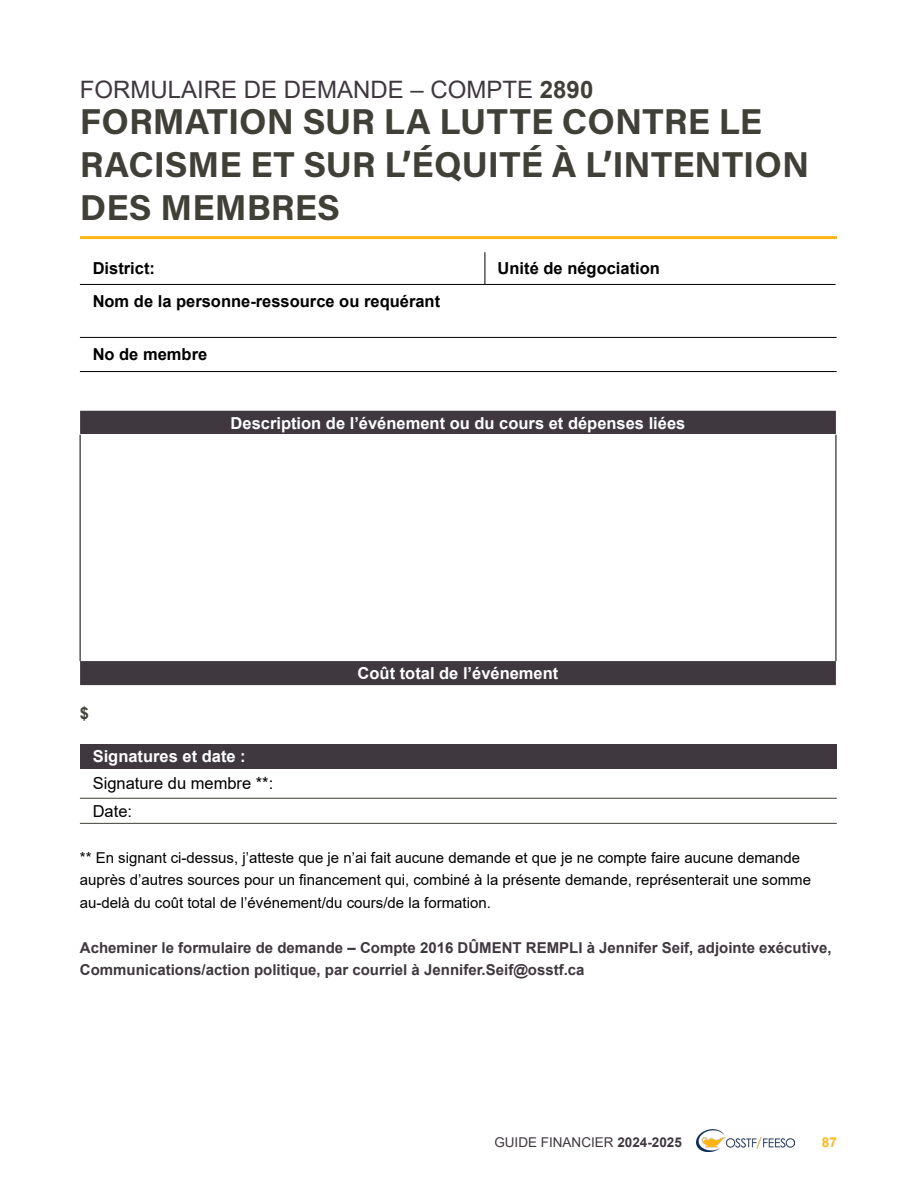
<style>
.page{position:relative;width:918px;height:1188px;background:#fff}
.page>*{position:absolute;margin:0;border:0;box-sizing:border-box;transform-origin:0 0}
.t1{font:36px/42.8px "Acumin Variable Concept";color:#403f38}
.t2{font:24px "Arial";color:#3f383f}
.t3{font:700 16.5px "Arial";color:#fff}
.t4{font:700 16.5px "Arial";color:#000}
.t5{font:16.5px/27.6px "Arial";color:#000}
.t6{font:700 16.5px "Arial";color:#403f38}
.t7{font:15px/22.5px "Arial";color:#000}
.t8{font:700 15px/22.5px "Arial";color:#3f383f}
.t9{font:13.5px "Arial";color:#3f383f}
.t10{font:700 13.5px "Arial";color:#fdb714}
.s1{font-weight:700;color:#403f38}
.s2{font-weight:700}
</style>
<div class="page">
<img style="left:696px;top:1129px;width:98px;height:23px">
<svg style="left:80px;top:252px;width:755px;height:32px"></svg>
<hr style="left:80px;top:284px;width:405px;height:1px;background:#000">
<hr style="left:485px;top:284px;width:351px;height:1px;background:#000">
<hr style="left:485px;top:252px;width:1px;height:32px;background:#000">
<hr style="left:80px;top:337px;width:757px;height:1px;background:#000">
<hr style="left:80px;top:371px;width:757px;height:1px;background:#000">
<div style="left:80px;top:411px;width:756px;height:274px;background:#3f383f"></div>
<div style="left:80px;top:435px;width:756px;height:226px;background:#fff"></div>
<hr style="left:80px;top:435px;width:1px;height:226px;background:#000">
<hr style="left:836px;top:435px;width:1px;height:226px;background:#000">
<div style="left:80px;top:744px;width:757px;height:24px;background:#3f383f"></div>
<hr style="left:80px;top:798px;width:757px;height:1px;background:#403f38">
<hr style="left:80px;top:823px;width:757px;height:1px;background:#403f38">
<hr style="left:80px;top:236px;width:757px;height:3px;background:#fdb714">
<h2 class="t2" style="left:80px;top:74px;width:515px">FORMULAIRE DE DEMANDE – COMPTE <span class="s1">2890</span></h2>
<h1 class="t1" style="left:80px;top:99px;width:731px">FORMATION SUR LA LUTTE CONTRE LE<br>RACISME ET SUR L’ÉQUITÉ À L’INTENTION<br>DES MEMBRES</h1>
<p class="t4" style="left:93px;top:257px;width:64px">District:</p>
<p class="t4" style="left:498px;top:257px;width:164px">Unité de négociation</p>
<p class="t4" style="left:93px;top:290px;width:349px">Nom de la personne-ressource ou requérant</p>
<p class="t4" style="left:93px;top:343px;width:116px">No de membre</p>
<p class="t3" style="left:231px;top:411px;width:456px">Description de l’événement ou du cours et dépenses liées</p>
<p class="t6" style="left:80px;top:701px;width:11px">$</p>
<p class="t3" style="left:358px;top:662px;width:202px">Coût total de l’événement</p>
<p class="t3" style="left:93px;top:745px;width:155px">Signatures et date :</p>
<p class="t5" style="left:93px;top:769px;width:182px">Signature du membre **:<br>Date:</p>
<p class="t7" style="left:80px;top:846px;width:733px">** En signant ci-dessus, j’atteste que je n’ai fait aucune demande et que je ne compte faire aucune demande auprès d’autres sources pour un financement qui, combiné à la présente demande, représenterait une somme au-delà du coût total de l’événement/du cours/de la formation.</p>
<p class="t8" style="left:80px;top:936px;width:753px">Acheminer le formulaire de demande – Compte 2016 DÛMENT REMPLI à Jennifer Seif, adjointe exécutive,<br>Communications/action politique, par courriel à Jennifer.Seif@osstf.ca</p>
<p class="t9" style="left:494px;top:1133px;width:189px">GUIDE FINANCIER <span class="s2">2024-2025</span></p>
<p class="t10" style="left:822px;top:1133px;width:17px">87</p>
</div>
